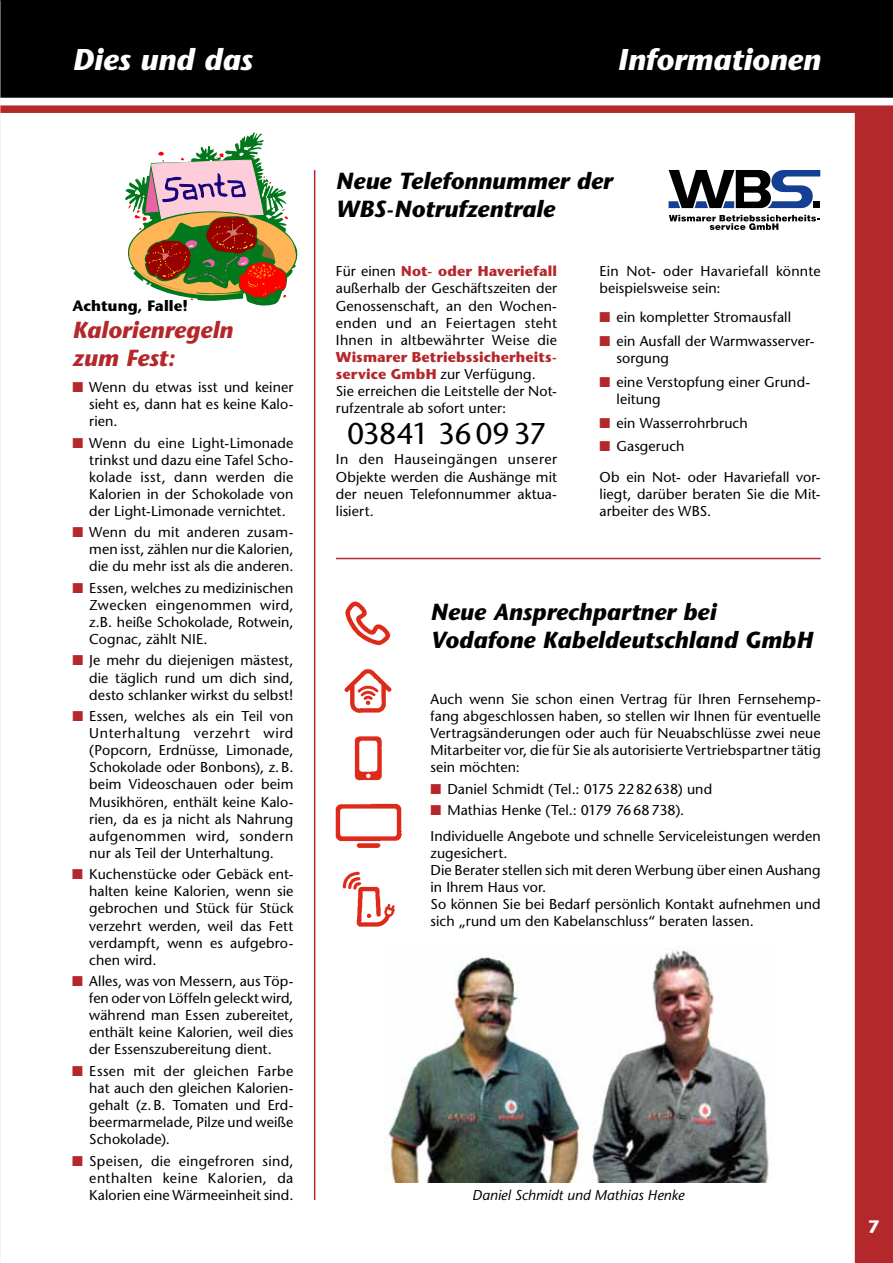
<style>
.page{position:relative;width:893px;height:1263px;background:#fff}
.page>*{position:absolute;margin:0;border:0;box-sizing:border-box;transform-origin:0 0}
.t1{font:italic 700 30px "Stone Sans";color:#fff}
.t2{font:30px "Stone Sans";letter-spacing:-.015em;color:#000}
.t3{font:italic 700 23.25px/27.9px "Stone Sans";color:#000}
.t4{font:italic 700 23.25px/27.9px "Stone Sans";color:#b4282c}
.t5{font:700 18px "Stone Sans";color:#fff}
.t6{font:700 15px "Stone Sans";letter-spacing:.005em;color:#000}
.t7{font:14.25px/17.1px "Stone Sans";letter-spacing:.005em;color:#000;text-align:justify}
.t8{font:italic 14.25px "Stone Sans";color:#000}
.s1{color:#b4282c}
.s2{font-weight:700;color:#b4282c}
</style>
<div class="page">
<div style="left:0;top:0;width:893px;height:98px;background:#000"></div>
<div style="left:0;top:105px;width:893px;height:8px;background:#b4282c"></div>
<div style="left:855px;top:113px;width:38px;height:1150px;background:#b4282c"></div>
<svg style="left:125px;top:132px;width:173px;height:174px"></svg>
<svg style="left:669px;top:170px;width:151px;height:38px"></svg>
<div style="left:813px;top:201px;width:7px;height:7px;background:#000"></div>
<svg style="left:669px;top:215px;width:150px;height:15px"></svg>
<img style="left:336px;top:601px;width:65px;height:325px">
<img style="left:386px;top:950px;width:383px;height:233px">
<hr style="left:314px;top:170px;width:1px;height:1030px;background:#b4282c">
<hr style="left:336px;top:558px;width:485px;height:1px;background:#b4282c">
<h1 class="t1" style="left:72px;top:40px;width:182px">Dies und das</h1>
<h1 class="t1" style="left:617px;top:40px;width:205px">Informationen</h1>
<p class="t6" style="left:72px;top:296px;width:117px">Achtung, Falle!</p>
<h2 class="t4" style="left:72px;top:316px;width:162px">Kalorienregeln zum Fest:</h2>
<p class="t7" style="left:89px;top:378px;width:206px;text-indent:-17px"><span class="s1">■</span> Wenn du etwas isst und keiner sieht es, dann hat es keine Kalo&shy;rien.</p>
<p class="t7" style="left:89px;top:434px;width:206px;text-indent:-17px"><span class="s1">■</span> Wenn du eine Light-Limonade trinkst und dazu eine Tafel Scho&shy;kolade isst, dann werden die Kalorien in der Schokolade von der Light-Limonade vernichtet.</p>
<p class="t7" style="left:89px;top:524px;width:206px;text-indent:-17px"><span class="s1">■</span> Wenn du mit anderen zusam&shy;men isst, zählen nur die Kalorien, die du mehr isst als die anderen.</p>
<p class="t7" style="left:89px;top:579px;width:206px;text-indent:-17px"><span class="s1">■</span> Essen, welches zu medizinischen Zwecken eingenommen wird, z.B. heiße Schokolade, Rotwein, Cognac, zählt NIE.</p>
<p class="t7" style="left:89px;top:652px;width:206px;text-indent:-17px"><span class="s1">■</span> Je mehr du diejenigen mästest, die täglich rund um dich sind, desto schlanker wirkst du selbst!</p>
<p class="t7" style="left:89px;top:707px;width:206px;text-indent:-17px"><span class="s1">■</span> Essen, welches als ein Teil von Unterhaltung verzehrt wird (Popcorn, Erdnüsse, Limonade, Schokolade oder Bonbons), z.B. beim Videoschauen oder beim Musikhören, enthält keine Kalo&shy;rien, da es ja nicht als Nahrung aufgenommen wird, sondern nur als Teil der Unterhaltung.</p>
<p class="t7" style="left:89px;top:865px;width:206px;text-indent:-17px"><span class="s1">■</span> Kuchenstücke oder Gebäck ent&shy;halten keine Kalorien, wenn sie gebrochen und Stück für Stück verzehrt werden, weil das Fett verdampft, wenn es aufgebro&shy;chen wird.</p>
<p class="t7" style="left:89px;top:972px;width:206px;text-indent:-17px"><span class="s1">■</span> Alles, was von Messern, aus Töp&shy;fen oder von Löffeln geleckt wird, während man Essen zubereitet, enthält keine Kalorien, weil dies der Essenszubereitung dient.</p>
<p class="t7" style="left:89px;top:1062px;width:206px;text-indent:-17px"><span class="s1">■</span> Essen mit der gleichen Farbe hat auch den gleichen Kalorien&shy;gehalt (z.B. Tomaten und Erd&shy;beermarmelade, Pilze und weiße Schokolade).</p>
<p class="t7" style="left:89px;top:1152px;width:206px;text-indent:-17px"><span class="s1">■</span> Speisen, die eingefroren sind, enthalten keine Kalorien, da Kalorien eine Wärmeeinheit sind.</p>
<h2 class="t3" style="left:336px;top:166px;width:278px">Neue Telefonnummer der<br>WBS-Notrufzentrale</h2>
<p class="t7" style="left:336px;top:263px;width:223px">Für einen <span class="s2">Not- oder Haveriefall </span>außerhalb der Geschäftszeiten der Genossenschaft, an den Wochen&shy;enden und an Feiertagen steht Ihnen in altbewährter Weise die</p>
<p class="t7" style="left:336px;top:348px;width:223px;text-align:left"><span class="s2">Wismarer Betriebssicherheits&shy;service GmbH</span> zur Verfügung.<br>Sie erreichen die Leitstelle der Not&shy;rufzentrale ab sofort unter:</p>
<h1 class="t2" style="left:347px;top:415px;width:200px">03841 360937</h1>
<p class="t7" style="left:336px;top:451px;width:223px">In den Hauseingängen unserer Objekte werden die Aushänge mit der neuen Telefonnummer aktua&shy;lisiert.</p>
<p class="t7" style="left:600px;top:263px;width:223px">Ein Not- oder Havariefall könnte beispielsweise sein:</p>
<p class="t7" style="left:600px;top:308px;width:193px"><span class="s1">■</span> ein kompletter Stromausfall</p>
<p class="t7" style="left:616px;top:332px;width:199px;text-indent:-17px"><span class="s1">■</span> ein Ausfall der Warmwasserver&shy;sorgung</p>
<p class="t7" style="left:616px;top:373px;width:195px;text-indent:-17px"><span class="s1">■</span> eine Verstopfung einer Grund&shy;leitung</p>
<p class="t7" style="left:600px;top:414px;width:150px"><span class="s1">■</span> ein Wasserrohrbruch</p>
<p class="t7" style="left:600px;top:431px;width:223px;line-height:30.2px"><span class="s1">■</span> Gasgeruch<br>Ob ein Not- oder Havariefall vor-</p>
<p class="t7" style="left:600px;top:485px;width:223px">liegt, darüber beraten Sie die Mit&shy;arbeiter des WBS.</p>
<h2 class="t3" style="left:431px;top:597px;width:384px">Neue Ansprechpartner bei<br>Vodafone Kabeldeutschland GmbH</h2>
<p class="t7" style="left:431px;top:690px;width:392px">Auch wenn Sie schon einen Vertrag für Ihren Fernsehemp&shy;fang abgeschlossen haben, so stellen wir Ihnen für eventuelle Vertragsänderungen oder auch für Neuabschlüsse zwei neue Mitarbeiter vor, die für Sie als autorisierte Vertriebspartner tätig sein möchten:</p>
<p class="t7" style="left:431px;top:780px;width:283px"><span class="s1">■</span> Daniel Schmidt (Tel.: 0175 2282638) und</p>
<p class="t7" style="left:430px;top:797px;width:392px;line-height:25.7px"><span class="s1">■</span> Mathias Henke (Tel.: 0179 7668738).<br>Individuelle Angebote und schnelle Serviceleistungen werden</p>
<p class="t7" style="left:430px;top:844px;width:392px;text-align:left">zugesichert.<br>Die Berater stellen sich mit deren Werbung über einen Aushang in Ihrem Haus vor.<br>So können Sie bei Bedarf persönlich Kontakt aufnehmen und sich „rund um den Kabelanschluss“ beraten lassen.</p>
<p class="t8" style="left:472px;top:1186px;width:214px">Daniel Schmidt und Mathias Henke</p>
<p class="t5" style="left:868px;top:1215px;width:13px">7</p>
</div>
